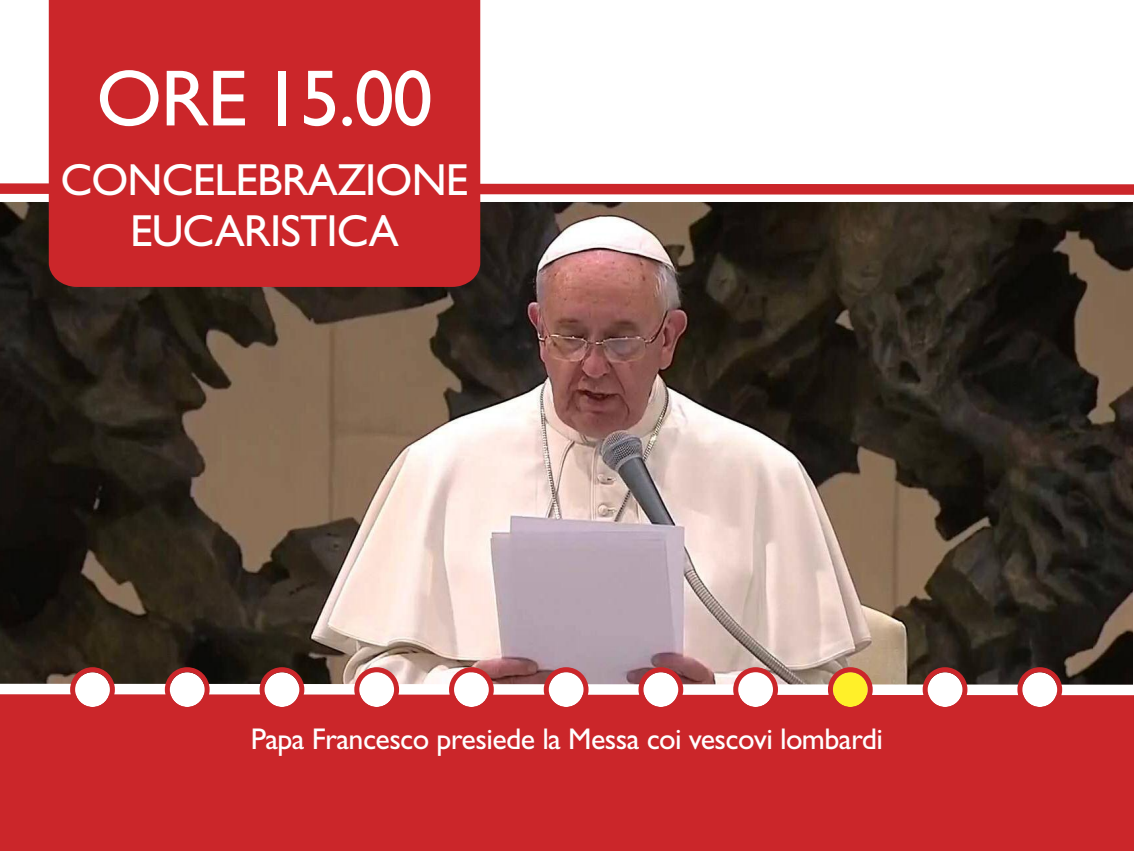
<style>
.page{position:relative;width:1134px;height:851px;background:#fff}
.page>*{position:absolute;margin:0;border:0;box-sizing:border-box;transform-origin:0 0}
.t1{font:80px "Gill Sans";letter-spacing:-.02em;color:#fff}
.t2{font:45px/50px "Gill Sans";letter-spacing:-.02em;color:#fff;text-align:center}
.t3{font:30px "Gill Sans";letter-spacing:-.02em;color:#fff}
</style>
<div class="page">
<img style="left:0;top:203px;width:1133px;height:464px">
<svg style="left:0;top:178px;width:1134px;height:22px"></svg>
<div style="left:0;top:690px;width:1134px;height:160px;background:#cb262a"></div>
<div style="left:49px;top:0;width:431px;height:287px;background:#cb262a"></div>
<svg style="left:0;top:667px;width:1134px;height:40px"></svg>
<h1 class="t1" style="left:96px;top:68px;width:338px">ORE 15.00</h1>
<h2 class="t2" style="left:61px;top:159px;width:409px">CONCELEBRAZIONE<br>EUCARISTICA</h2>
<p class="t3" style="left:251px;top:727px;width:634px">Papa Francesco presiede la Messa coi vescovi lombardi</p>
</div>
